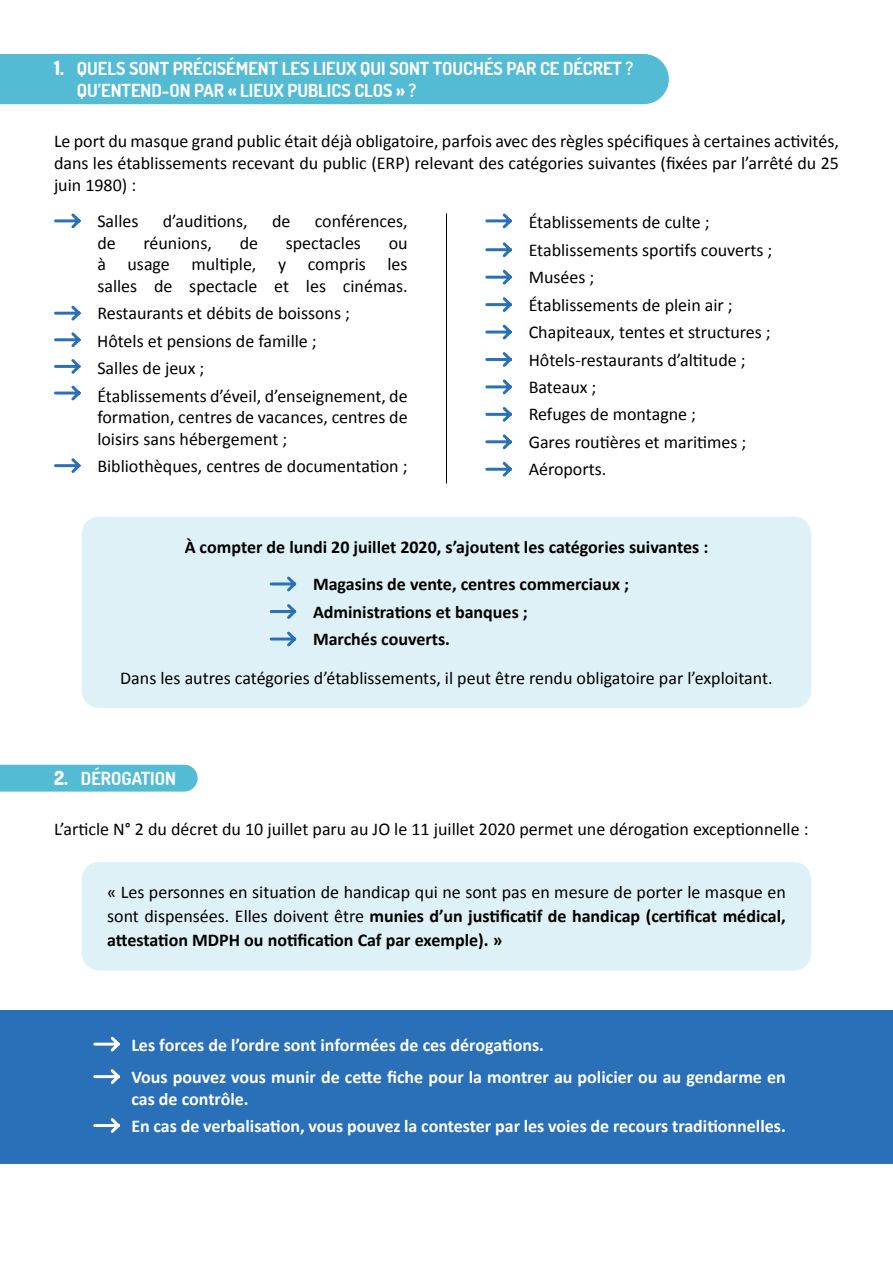
<style>
.page{position:relative;width:893px;height:1263px;background:#fff}
.page>*{position:absolute;margin:0;border:0;box-sizing:border-box;transform-origin:0 0}
.t1{font:18px/27.5px "Calibri";color:#000;text-align:justify}
.t2{font:700 18px/32.5px "Calibri";color:#fff}
.t3{font:700 18px/37.3px "Calibri";color:#000}
.t4{font:200 18px/21.6px "Dosis";color:#fff}
.s1{font-size:19.5px}
.s2{font-weight:700}
</style>
<div class="page">
<div style="left:0;top:765px;width:198px;height:26px;background:#54bbd4"></div>
<div style="left:82px;top:862px;width:729px;height:108px;background:#ddf1f6;border-radius:17px"></div>
<div style="left:0;top:1010px;width:893px;height:153px;background:#2970b8"></div>
<svg style="left:93px;top:1036px;width:27px;height:16px"></svg>
<svg style="left:93px;top:1069px;width:27px;height:15px"></svg>
<svg style="left:93px;top:1118px;width:27px;height:15px"></svg>
<svg style="left:54px;top:213px;width:27px;height:16px"></svg>
<svg style="left:485px;top:242px;width:27px;height:16px"></svg>
<svg style="left:485px;top:269px;width:27px;height:16px"></svg>
<svg style="left:485px;top:297px;width:27px;height:15px"></svg>
<svg style="left:485px;top:324px;width:27px;height:16px"></svg>
<svg style="left:485px;top:352px;width:27px;height:15px"></svg>
<svg style="left:485px;top:379px;width:27px;height:16px"></svg>
<svg style="left:485px;top:407px;width:27px;height:15px"></svg>
<svg style="left:485px;top:434px;width:27px;height:16px"></svg>
<svg style="left:485px;top:461px;width:27px;height:16px"></svg>
<svg style="left:54px;top:305px;width:27px;height:16px"></svg>
<svg style="left:54px;top:332px;width:27px;height:16px"></svg>
<svg style="left:54px;top:359px;width:27px;height:15px"></svg>
<svg style="left:54px;top:385px;width:27px;height:16px"></svg>
<svg style="left:54px;top:458px;width:27px;height:15px"></svg>
<svg style="left:485px;top:213px;width:27px;height:16px"></svg>
<div style="left:0;top:54px;width:669px;height:50px;background:#54bbd4"></div>
<div style="left:82px;top:517px;width:729px;height:191px;background:#ddf1f6;border-radius:17px"></div>
<hr style="left:446px;top:213px;width:1px;height:270px;background:#000">
<svg style="left:269px;top:576px;width:28px;height:16px"></svg>
<svg style="left:269px;top:604px;width:28px;height:15px"></svg>
<svg style="left:269px;top:631px;width:28px;height:16px"></svg>
<p class="t4" style="left:77px;top:57px;width:558px;text-indent:-23px"><span class="s1">1.</span> QUELS SONT PRÉCISÉMENT LES LIEUX QUI SONT TOUCHÉS PAR CE DÉCRET ?<br>QU’ENTEND-ON PAR « LIEUX PUBLICS CLOS » ?</p>
<p class="t1" style="left:54px;top:131px;width:786px;line-height:21.6px">Le port du masque grand public était déjà obligatoire, parfois avec des règles spécifiques à certaines activités, dans les établissements recevant du public (ERP) relevant des catégories suivantes (fixées par l’arrêté du 25 juin 1980) :</p>
<p class="t1" style="left:97px;top:207px;width:43px">Salles</p>
<p class="t1" style="left:163px;top:207px;width:86px">d’auditions,</p>
<p class="t1" style="left:272px;top:207px;width:20px">de</p>
<p class="t1" style="left:315px;top:207px;width:94px">conférences,</p>
<p class="t1" style="left:97px;top:229px;width:20px">de</p>
<p class="t1" style="left:143px;top:229px;width:70px">réunions,</p>
<p class="t1" style="left:240px;top:229px;width:20px">de</p>
<p class="t1" style="left:286px;top:229px;width:77px">spectacles</p>
<p class="t1" style="left:529px;top:209px;width:182px">Établissements de culte ;</p>
<p class="t1" style="left:97px;top:232px;width:312px;line-height:21.6px;text-indent:291px">ou à usage multiple, y compris les salles de spectacle et les cinémas.</p>
<p class="t1" style="left:97px;top:300px;width:254px;text-align:left">Restaurants et débits de boissons ;<br>Hôtels et pensions de famille ;<br>Salles de jeux ;</p>
<p class="t1" style="left:529px;top:291px;width:244px;text-align:left">Établissements de plein air ;<br>Chapiteaux, tentes et structures ;<br>Hôtels-restaurants d’altitude ;<br>Bateaux ;<br>Refuges de montagne ;<br>Gares routières et maritimes ;<br>Aéroports.</p>
<p class="t1" style="left:529px;top:236px;width:245px">Etablissements sportifs couverts ;</p>
<p class="t1" style="left:529px;top:264px;width:67px">Musées ;</p>
<p class="t1" style="left:97px;top:385px;width:312px;line-height:21.6px">Établissements d’éveil, d’enseignement, de formation, centres de vacances, centres de loisirs sans hébergement ;</p>
<p class="t1" style="left:97px;top:452px;width:312px">Bibliothèques, centres de documentation ;</p>
<p class="t3" style="left:313px;top:528px;width:397px;text-indent:-128px">À compter de lundi 20 juillet 2020, s’ajoutent les catégories suivantes :<br>Magasins de vente, centres commerciaux ;</p>
<p class="t3" style="left:313px;top:598px;width:216px;line-height:27.5px">Administrations et banques ;<br>Marchés couverts.</p>
<p class="t1" style="left:120px;top:664px;width:654px">Dans les autres catégories d’établissements, il peut être rendu obligatoire par l’exploitant.</p>
<p class="t4" style="left:54px;top:766px;width:124px"><span class="s1">2.</span> DÉROGATION</p>
<p class="t1" style="left:54px;top:815px;width:756px">L’article N° 2 du décret du 10 juillet paru au JO le 11 juillet 2020 permet une dérogation exceptionnelle :</p>
<p class="t1" style="left:107px;top:880px;width:680px;line-height:24px">« Les personnes en situation de handicap qui ne sont pas en mesure de porter le masque en sont dispensées. Elles doivent être <span class="s2">munies d’un justificatif de handicap (certificat médical, attestation MDPH ou notification Caf par exemple). »</span></p>
<p class="t2" style="left:131px;top:1028px;width:656px">Les forces de l’ordre sont informées de ces dérogations.<br>Vous pouvez vous munir de cette fiche pour la montrer au policier ou au gendarme en</p>
<p class="t2" style="left:131px;top:1085px;width:656px;line-height:27.3px">cas de contrôle.<br>En cas de verbalisation, vous pouvez la contester par les voies de recours traditionnelles.</p>
</div>
